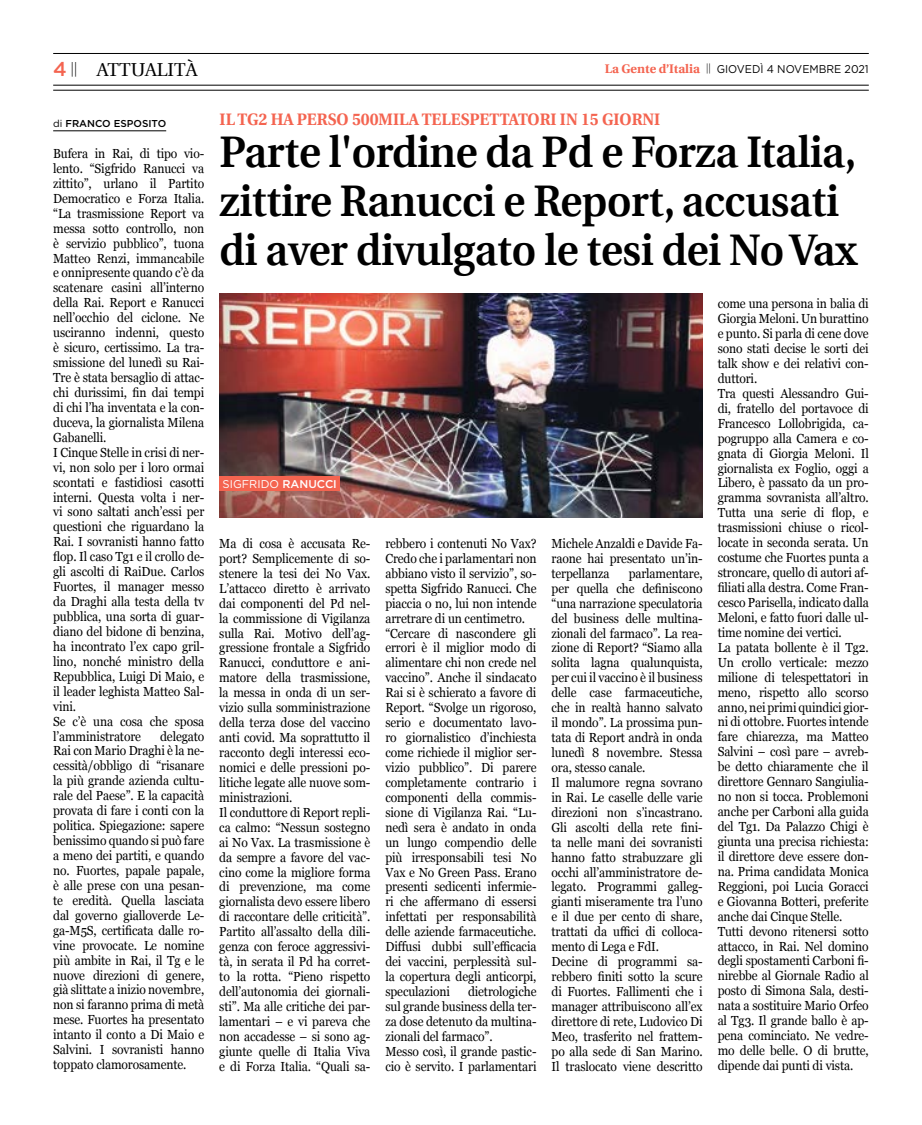
<style>
.page{position:relative;width:922px;height:1125px;background:#fff}
.page>*{position:absolute;margin:0;border:0;box-sizing:border-box;transform-origin:0 0}
.t1{font:600 44.25px/49.2px "Utopia";letter-spacing:-.01em;color:#000;scale:.95 1}
.t2{font:18.75px "Utopia";color:#000}
.t3{font:700 16.62px "Utopia";color:#f46450;scale:.95 1}
.t4{font:300 14.62px "Myriad Pro";color:#000}
.t5{font:13.12px/14.9px "Georgia";letter-spacing:-.01em;color:#000;scale:.92 1}
.t6{font:11.25px "Gotham";color:#000;scale:.95 1}
.t7{font:11.25px "Gotham";color:#fff}
.t8{font:500 10px "Gotham";color:#000}
.s1{font-family:"Gotham";font-weight:500;font-size:20px;color:#f46450}
.s2{font-family:"Utopia";font-weight:700;font-size:12.5px;color:#f46450}
.s3{font-weight:400}
.s4{font-weight:500}
</style>
<div class="page">
<hr style="left:53px;top:53px;width:815px;height:1px;background:#000">
<hr style="left:53px;top:90px;width:815px;height:1px;background:#000">
<hr style="left:53px;top:85px;width:815px;height:1px;background:#000">
<hr style="left:53px;top:131px;width:113px;height:1px;background:#000">
<img style="left:219px;top:293px;width:483px;height:225px">
<div style="left:219px;top:477px;width:120px;height:14px;background:#f46450"></div>
<h2 class="t2" style="left:97px;top:60px;width:102px">ATTUALITÀ</h2>
<p class="t4" style="left:53px;top:59px;width:25px"><span class="s1">4</span> ||</p>
<p class="t6" style="left:604px;top:62px;width:279px"><span class="s2">La Gente d’Italia</span> <sup>||</sup> GIOVEDÌ 4 NOVEMBRE 2021</p>
<p class="t3" style="left:219px;top:110px;width:465px">IL TG2 HA PERSO 500MILA TELESPETTATORI IN 15 GIORNI</p>
<h1 class="t1" style="left:219px;top:128px;width:672px">Parte l'ordine da Pd e Forza Italia, zittire Ranucci e Report, accusati di aver divulgato le tesi dei No Vax</h1>
<p class="t8" style="left:53px;top:117px;width:114px"><span class="s3">di</span> FRANCO ESPOSITO</p>
<p class="t5" style="left:53px;top:145px;width:166px">Bufera in Rai, di tipo vio&shy;lento. “Sigfrido Ranucci va zittito”, urlano il Partito<br>Democratico e Forza Italia. “La trasmissione Report va messa sotto controllo, non è servizio pubblico”, tuona<br>Matteo Renzi, immancabile e onnipresente quando c’è da scatenare casini all’interno della Rai. Report e Ranucci nell’occhio del ciclone. Ne usciranno indenni, questo è sicuro, certissimo. La tra&shy;smissione del lunedì su Rai-<br>Tre è stata bersaglio di attac&shy;chi durissimi, fin dai tempi di chi l’ha inventata e la con&shy;duceva, la giornalista Milena<br>Gabanelli.<br>I Cinque Stelle in crisi di ner&shy;vi, non solo per i loro ormai scontati e fastidiosi casotti interni. Questa volta i ner&shy;vi sono saltati anch’essi per questioni che riguardano la<br>Rai. I sovranisti hanno fatto flop. Il caso Tg1 e il crollo de&shy;gli ascolti di RaiDue. Carlos<br>Fuortes, il manager messo da Draghi alla testa della tv pubblica, una sorta di guar&shy;diano del bidone di benzina, ha incontrato l’ex capo gril&shy;lino, nonché ministro della<br>Repubblica, Luigi Di Maio, e il leader leghista Matteo Sal&shy;vini.<br>Se c’è una cosa che sposa l’amministratore</p>
<p class="t5" style="left:717px;top:296px;width:166px">come una persona in balia di<br>Giorgia Meloni. Un burattino e punto. Si parla di cene dove sono stati decise le sorti dei talk show e dei relativi con&shy;duttori.<br>Tra questi Alessandro Gui&shy;di, fratello del portavoce di<br>Francesco Lollobrigida, ca&shy;pogruppo alla Camera e co&shy;gnata di Giorgia Meloni. Il giornalista ex Foglio, oggi a<br>Libero, è passato da un pro&shy;gramma sovranista all’altro.<br>Tutta una serie di flop, e trasmissioni chiuse o ricol&shy;locate in seconda serata. Un costume che Fuortes punta a stroncare, quello di autori af&shy;filiati alla destra. Come Fran&shy;cesco Parisella, indicato dalla<br>Meloni, e fatto fuori dalle ul&shy;time nomine dei vertici.<br>La patata bollente è il Tg2.<br>Un crollo verticale: mezzo milione di telespettatori in meno, rispetto allo scorso anno, nei primi quindici gior&shy;ni di ottobre. Fuortes intende fare chiarezza, ma Matteo<br>Salvini – così pare – avreb&shy;be detto chiaramente che il direttore Gennaro Sangiulia&shy;no non si tocca. Problemoni anche per Carboni alla guida del Tg1. Da Palazzo Chigi è giunta una precisa richiesta: il direttore deve essere don&shy;na. Prima candidata Monica<br>Reggioni, poi Lucia Goracci e Giovanna Botteri, preferite anche dai Cinque Stelle.<br>Tutti devono ritenersi sotto attacco, in Rai. Nel domino degli spostamenti Carboni fi&shy;nirebbe al Giornale Radio al posto di Simona Sala, desti&shy;nata a sostituire Mario Orfeo al Tg3. Il grande ballo è ap&shy;pena cominciato. Ne vedre&shy;mo delle belle. O di brutte, dipende dai punti di vista.</p>
<p class="t7" style="left:222px;top:477px;width:116px">SIGFRIDO <span class="s4">RANUCCI</span></p>
<p class="t5" style="left:219px;top:535px;width:166px">Ma di cosa è accusata Re&shy;port? Semplicemente di so&shy;stenere la tesi dei No Vax.<br>L’attacco diretto è arrivato dai componenti del Pd nel&shy;la commissione di Vigilanza sulla Rai. Motivo dell’ag&shy;gressione frontale a Sigfrido<br>Ranucci, conduttore e ani&shy;matore della trasmissione, la messa in onda di un ser&shy;vizio sulla somministrazione della terza dose del vaccino anti covid. Ma soprattutto il racconto degli interessi eco&shy;nomici e delle pressioni po&shy;litiche legate alle nuove som&shy;ministrazioni.<br>Il conduttore di Report repli&shy;ca calmo: “Nessun sostegno ai No Vax. La trasmissione è da sempre a favore del vac&shy;cino come la migliore forma di prevenzione, ma come giornalista devo essere libero di raccontare delle criticità”.<br>Partito all’assalto della dili&shy;genza con feroce aggressivi&shy;tà, in serata il Pd ha corret&shy;to la rotta. “Pieno rispetto dell’autonomia dei giornali&shy;sti”. Ma alle critiche dei par&shy;lamentari – e vi pareva che non accadesse – si sono ag&shy;giunte quelle di Italia Viva e di Forza Italia. “Quali sa-</p>
<p class="t5" style="left:385px;top:535px;width:166px">rebbero i contenuti No Vax?<br>Credo che i parlamentari non abbiano visto il servizio”, so&shy;spetta Sigfrido Ranucci. Che piaccia o no, lui non intende arretrare di un centimetro. “Cercare di nascondere gli errori è il miglior modo di alimentare chi non crede nel vaccino”. Anche il sindacato<br>Rai si è schierato a favore di<br>Report. “Svolge un rigoroso, serio e documentato lavo&shy;ro giornalistico d’inchiesta come richiede il miglior ser&shy;vizio pubblico”. Di parere completamente contrario i componenti della commis&shy;sione di Vigilanza Rai. “Lu&shy;nedì sera è andato in onda un lungo compendio delle più irresponsabili tesi No<br>Vax e No Green Pass. Erano presenti sedicenti infermie&shy;ri che affermano di essersi infettati per responsabilità delle aziende farmaceutiche.<br>Diffusi dubbi sull’efficacia dei vaccini, perplessità sul&shy;la copertura degli anticorpi, speculazioni</p>
<p class="t5" style="left:551px;top:535px;width:166px;text-align:justify">Michele Anzaldi e Davide Fa&shy;raone hai presentato un’in&shy;terpellanza</p>
<p class="t5" style="left:551px;top:565px;width:166px;text-indent:77px">parlamentare, per quella che definiscono “una narrazione speculatoria del business delle multina&shy;zionali del farmaco”. La rea&shy;zione di Report? “Siamo alla solita lagna qualunquista, per cui il vaccino è il business delle case farmaceutiche, che in realtà hanno salvato il mondo”. La prossima pun&shy;tata di Report andrà in onda lunedì 8 novembre. Stessa ora, stesso canale.<br>Il malumore regna sovrano in Rai. Le caselle delle varie direzioni non s’incastrano.<br>Gli ascolti della rete fini&shy;ta nelle mani dei sovranisti hanno fatto strabuzzare gli occhi all’amministratore de&shy;legato. Programmi galleg&shy;gianti miseramente tra l’uno e il due per cento di share, trattati da uffici di colloca&shy;mento di Lega e FdI.<br>Decine di programmi sa&shy;rebbero finiti sotto la scure di Fuortes. Fallimenti che i manager attribuiscono all’ex direttore di rete, Ludovico Di<br>Meo, trasferito nel frattem&shy;po alla sede di San Marino.<br>Il traslocato viene descritto</p>
<p class="t5" style="left:53px;top:728px;width:166px;text-align:justify;text-indent:107px">delegato Rai con Mario Draghi è la ne&shy;cessità/obbligo di “risanare la più grande azienda cultu&shy;rale del Paese”. E la capacità provata di fare i conti con la politica. Spiegazione: sapere benissimo quando si può fare a meno dei partiti, e quando no. Fuortes, papale papale, è alle prese con una pesan&shy;te eredità. Quella lasciata dal governo gialloverde Le&shy;ga-M5S, certificata dalle ro&shy;vine provocate. Le nomine più ambite in Rai, il Tg e le nuove direzioni di genere, già slittate a inizio novembre, non si faranno prima di metà mese. Fuortes ha presentato intanto il conto a Di Maio e Salvini. I sovranisti hanno toppato clamorosamente.</p>
<p class="t5" style="left:385px;top:983px;width:166px;text-indent:82px">dietrologiche sul grande business della ter&shy;za dose detenuto da multina&shy;zionali del farmaco”.<br>Messo così, il grande pastic&shy;cio è servito. I parlamentari</p>
</div>
